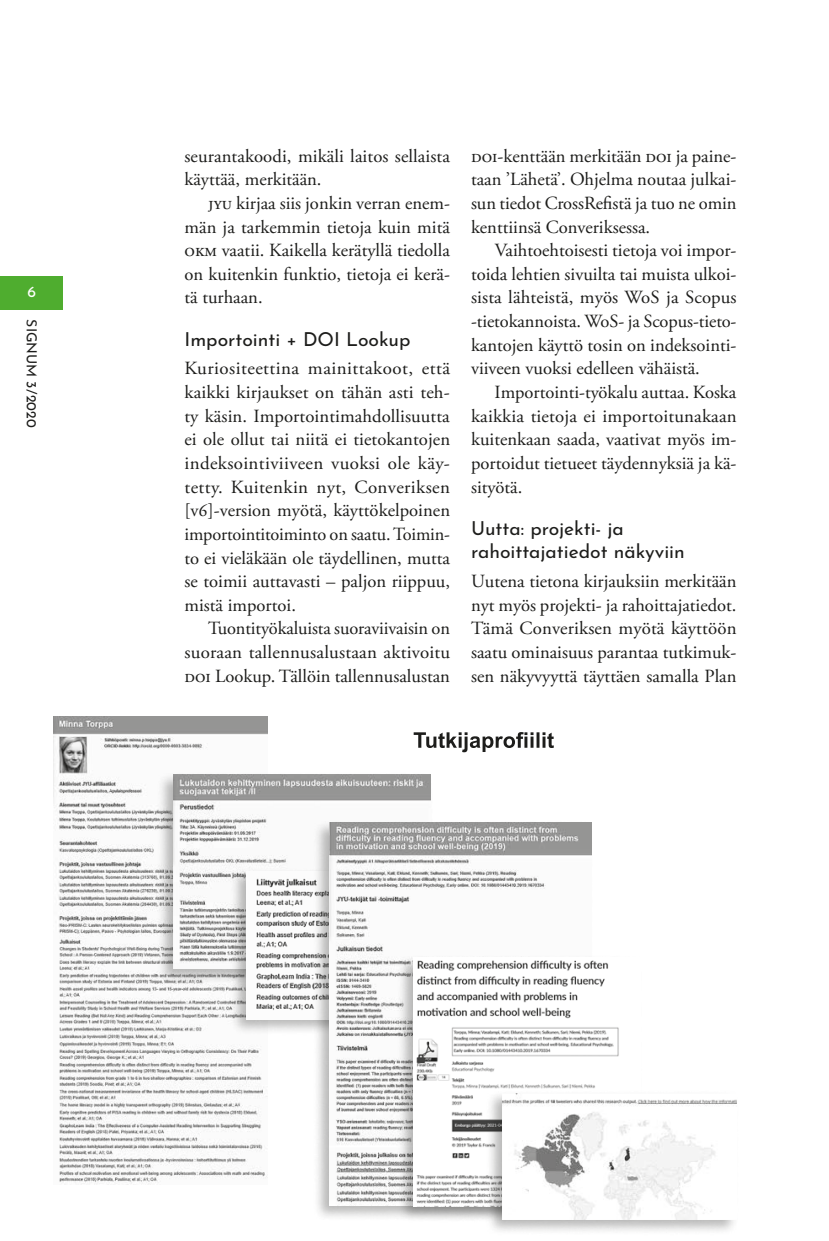
<style>
.page{position:relative;width:829px;height:1241px;background:#fff}
.page>*{position:absolute;margin:0;border:0;box-sizing:border-box;transform-origin:0 0}
.t1{font:19.25px/23.6px "Josefin Sans";color:#1d1d1b}
.t2{font:18.55px/23.6px "Adobe Garamond Pro";color:#1d1d1b;text-align:justify}
.t3{font:15.75px "Josefin Sans";color:#fff}
.t4{font:14px "Josefin Sans";color:#1d1d1b}
</style>
<div class="page">
<div style="left:0;top:276px;width:63px;height:33px;background:#4fad2f"></div>
<img style="left:53px;top:716px;width:215px;height:221px">
<img style="left:59px;top:937px;width:208px;height:247px">
<div style="left:156px;top:771px;width:277px;height:213px;background:#1d1d1b;opacity:.31"></div>
<img style="left:173px;top:774px;width:258px;height:193px">
<div style="left:230px;top:867px;width:297px;height:168px;background:#1d1d1b;opacity:.31"></div>
<img style="left:246px;top:871px;width:67px;height:147px">
<div style="left:313px;top:819px;width:281px;height:402px;background:#1d1d1b;opacity:.31"></div>
<img style="left:330px;top:822px;width:261px;height:383px">
<div style="left:396px;top:954px;width:246px;height:268px;background:#1d1d1b;opacity:.31"></div>
<img style="left:413px;top:957px;width:227px;height:249px">
<div style="left:485px;top:1089px;width:254px;height:146px;background:#1d1d1b;opacity:.31"></div>
<img style="left:502px;top:1092px;width:234px;height:127px">
<svg style="left:413px;top:732px;width:141px;height:20px"></svg>
<p class="t3" style="left:28px;top:278px;width:10px">6</p>
<p class="t4" style="left:43px;top:319px;width:109px;rotate:90deg">SIGNUM 3/2020</p>
<p class="t2" style="left:184px;top:144px;width:267px">seurantakoodi, mikäli laitos sellaista käyttää, merkitään.</p>
<p class="t2" style="left:184px;top:192px;width:267px;text-indent:24px">jyu kirjaa siis jonkin verran enem&shy;män ja tarkemmin tietoja kuin mitä okm vaatii. Kaikella kerätyllä tiedolla on kuitenkin funktio, tietoja ei kerä&shy;tä turhaan.</p>
<p class="t1" style="left:184px;top:324px;width:227px">Importointi + DOI Lookup</p>
<p class="t2" style="left:184px;top:357px;width:267px">Kuriositeettina mainittakoot, että kaikki kirjaukset on tähän asti teh&shy;ty käsin. Importointimahdollisuutta ei ole ollut tai niitä ei tietokantojen indeksointiviiveen vuoksi ole käy&shy;tetty. Kuitenkin nyt, Converiksen [v6]-version myötä, käyttökelpoinen importointitoiminto on saatu. Toimin&shy;to ei vieläkään ole täydellinen, mutta se toimii auttavasti – paljon riippuu, mistä importoi.</p>
<p class="t2" style="left:184px;top:617px;width:267px;text-indent:24px">Tuontityökaluista suoraviivaisin on suoraan tallennusalustaan aktivoitu doi Lookup. Tällöin tallennusalustan</p>
<p class="t2" style="left:471px;top:144px;width:267px">doi-kenttään merkitään doi ja paine&shy;taan ’Lähetä’. Ohjelma noutaa julkai&shy;sun tiedot CrossRefistä ja tuo ne omin kenttiinsä Converiksessa.</p>
<p class="t2" style="left:471px;top:239px;width:267px;text-indent:24px">Vaihtoehtoisesti tietoja voi impor&shy;toida lehtien sivuilta tai muista ulkoi&shy;sista lähteistä, myös WoS ja Scopus -tietokannoista. WoS- ja Scopus-tieto&shy;kantojen käyttö tosin on indeksointi&shy;viiveen vuoksi edelleen vähäistä.</p>
<p class="t2" style="left:471px;top:381px;width:267px;text-indent:24px">Importointi-työkalu auttaa. Koska kaikkia tietoja ei importoitunakaan kuitenkaan saada, vaativat myös im&shy;portoidut tietueet täydennyksiä ja kä&shy;sityötä.</p>
<p class="t1" style="left:471px;top:513px;width:215px">Uutta: projekti- ja rahoittajatiedot näkyviin</p>
<p class="t2" style="left:471px;top:570px;width:267px">Uutena tietona kirjauksiin merkitään nyt myös projekti- ja rahoittajatiedot.<br>Tämä Converiksen myötä käyttöön saatu ominaisuus parantaa tutkimuk&shy;sen näkyvyyttä täyttäen samalla Plan</p>
</div>
